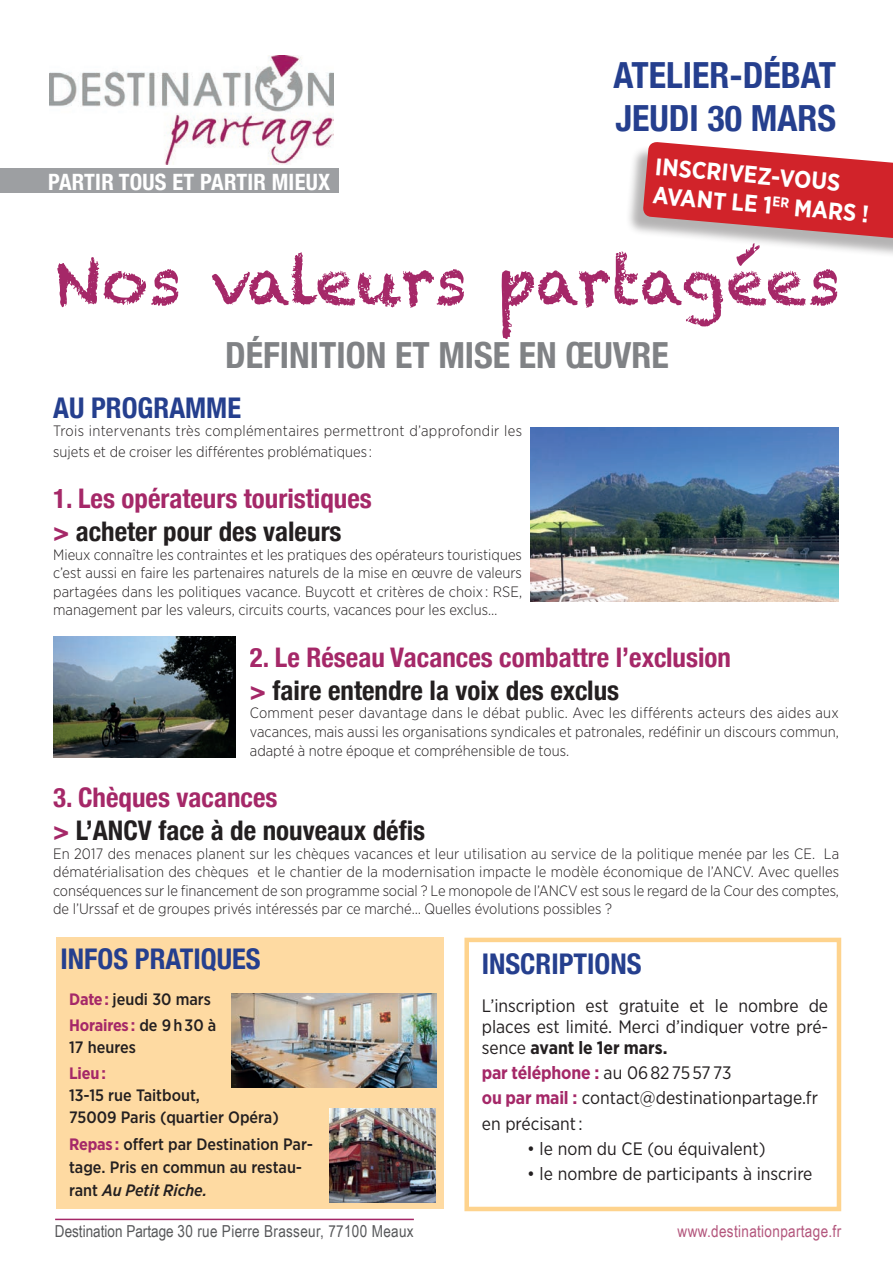
<style>
.page{position:relative;width:893px;height:1263px;background:#fff}
.page>*{position:absolute;margin:0;border:0;box-sizing:border-box;transform-origin:0 0}
.t1{font:64.5px "Chalkduster";letter-spacing:-.005em;color:#a52868}
.t2{font:700 condensed 36px/43.5px "Helvetica Neue";color:#253f8e}
.t3{font:700 condensed 36px "Helvetica Neue";color:#808285}
.t4{font:700 condensed 28.5px "Helvetica Neue";color:#253f8e}
.t5{font:700 condensed 27px/32.8px "Helvetica Neue";color:#a52868}
.t6{font:700 condensed 27px/32.8px "Helvetica Neue";color:#231f20}
.t7{font:700 24px/28.8px "Gotham Narrow";color:#fff}
.t8{font:700 condensed 22.5px "Helvetica Neue";letter-spacing:.01em;color:#fff}
.t9{font:18px/21px "Gotham Narrow";color:#231f20;text-align:justify}
.t10{font:500 16.5px/23.1px "Gotham Narrow";color:#231f20}
.t11{font:16.5px "Arial Narrow";letter-spacing:.02em;color:#57585a}
.t12{font:16.5px "Arial Narrow";letter-spacing:.02em;color:#b3557c}
.t13{font:700 16.5px "Gotham Narrow";color:#a52868}
.t14{font:300 15px/18.6px "Gotham Narrow";color:#231f20;text-align:justify}
.s1{color:#231f20}
.s2{color:#a52868}
.s3{font-weight:700}
.s4{font-weight:700;color:#a52868}
.s5{font-style:italic}
</style>
<div class="page">
<div style="left:0;top:168px;width:339px;height:24px;background:#9d9fa2"></div>
<img style="left:49px;top:55px;width:285px;height:110px">
<div style="left:56px;top:938px;width:388px;height:271px;background:#fedaa2"></div>
<hr style="left:55px;top:1219px;width:359px;height:1px;background:#a52868">
<div style="left:464px;top:938px;width:377px;height:273px;border:4px solid #fed38d"></div>
<div style="left:626px;top:145px;width:267px;height:124px;background:#231f20;opacity:.34"></div>
<svg style="left:642px;top:142px;width:251px;height:108px"></svg>
<img style="left:232px;top:993px;width:204px;height:94px">
<img style="left:329px;top:1109px;width:106px;height:93px">
<img style="left:530px;top:427px;width:309px;height:174px">
<img style="left:53px;top:636px;width:183px;height:121px">
<h3 class="t8" style="left:48px;top:163px;width:283px">PARTIR TOUS ET PARTIR MIEUX</h3>
<h2 class="t2" style="left:613px;top:51px;width:224px">ATELIER-DÉBAT<br>JEUDI 30 MARS</h2>
<h3 class="t7" style="left:657px;top:152px;width:218px;rotate:5deg">INSCRIVEZ-VOUS<br>AVANT LE 1<sup>ER</sup> MARS !</h3>
<h1 class="t1" style="left:54px;top:243px;width:788px">Nos valeurs partagées</h1>
<h2 class="t3" style="left:225px;top:325px;width:445px">DÉFINITION ET MISE EN ŒUVRE</h2>
<h3 class="t4" style="left:53px;top:384px;width:189px">AU PROGRAMME</h3>
<p class="t14" style="left:53px;top:420px;width:470px;line-height:20.4px">Trois intervenants très complémentaires permettront d’approfondir les sujets et de croiser les différentes problématiques :</p>
<h3 class="t5" style="left:53px;top:480px;width:320px">1. Les opérateurs touristiques &gt; <span class="s1">acheter pour des valeurs</span></h3>
<p class="t14" style="left:53px;top:545px;width:470px">Mieux connaître les contraintes et les pratiques des opérateurs touristiques c’est aussi en faire les partenaires naturels de la mise en œuvre de valeurs partagées dans les politiques vacance. Buycott et critères de choix : RSE, management par les valeurs, circuits courts, vacances pour les exclus…</p>
<h3 class="t5" style="left:250px;top:639px;width:483px">2. Le Réseau Vacances combattre l’exclusion &gt; <span class="s1">faire entendre la voix des exclus</span></h3>
<p class="t14" style="left:250px;top:703px;width:590px">Comment peser davantage dans le débat public. Avec les différents acteurs des aides aux vacances, mais aussi les organisations syndicales et patronales, redéfinir un discours commun, adapté à notre époque et compréhensible de tous.</p>
<h3 class="t6" style="left:53px;top:779px;width:374px"><span class="s2">3. Chèques vacances<br>&gt;</span> L’ANCV face à de nouveaux défis</h3>
<p class="t14" style="left:53px;top:843px;width:788px">En 2017 des menaces planent sur les chèques vacances et leur utilisation au service de la politique menée par les CE. La dématérialisation des chèques et le chantier de la modernisation impacte le modèle économique de l’ANCV. Avec quelles conséquences sur le financement de son programme social ? Le monopole de l’ANCV est sous le regard de la Cour des comptes, de l’Urssaf et de groupes privés intéressés par ce marché… Quelles évolutions possibles ?</p>
<h3 class="t4" style="left:482px;top:940px;width:161px">INSCRIPTIONS</h3>
<p class="t9" style="left:482px;top:995px;width:348px">L’inscription est gratuite et le nombre de places est limité. Merci d’indiquer votre pré&shy;sence <span class="s3">avant le 1er mars.</span></p>
<p class="t9" style="left:482px;top:1060px;width:338px;line-height:25.2px;text-align:left"><span class="s4">par téléphone :</span> au 06 82 75 57 73<br><span class="s4">ou par mail :</span> contact@destinationpartage.fr en précisant :</p>
<p class="t9" style="left:527px;top:1138px;width:240px">• le nom du CE (ou équivalent)</p>
<p class="t9" style="left:527px;top:1163px;width:287px">• le nombre de participants à inscrire</p>
<h3 class="t4" style="left:61px;top:935px;width:202px">INFOS PRATIQUES</h3>
<p class="t10" style="left:69px;top:986px;width:149px;line-height:26.1px"><span class="s4">Date :</span> jeudi 30 mars<br><span class="s4">Horaires :</span> de 9 h 30 à</p>
<p class="t10" style="left:69px;top:1035px;width:68px">17 heures</p>
<p class="t13" style="left:69px;top:1063px;width:38px">Lieu :</p>
<p class="t10" style="left:69px;top:1084px;width:211px;line-height:21.9px">13-15 rue Taitbout,<br>75009 Paris (quartier Opéra)</p>
<p class="t10" style="left:69px;top:1132px;width:246px"><span class="s4">Repas :</span> offert par Destination Par&shy;tage. Pris en commun au restau&shy;rant <span class="s5">Au Petit Riche.</span></p>
<p class="t11" style="left:55px;top:1219px;width:360px">Destination Partage 30 rue Pierre Brasseur, 77100 Meaux</p>
<p class="t12" style="left:678px;top:1219px;width:165px">www.destinationpartage.fr</p>
</div>
